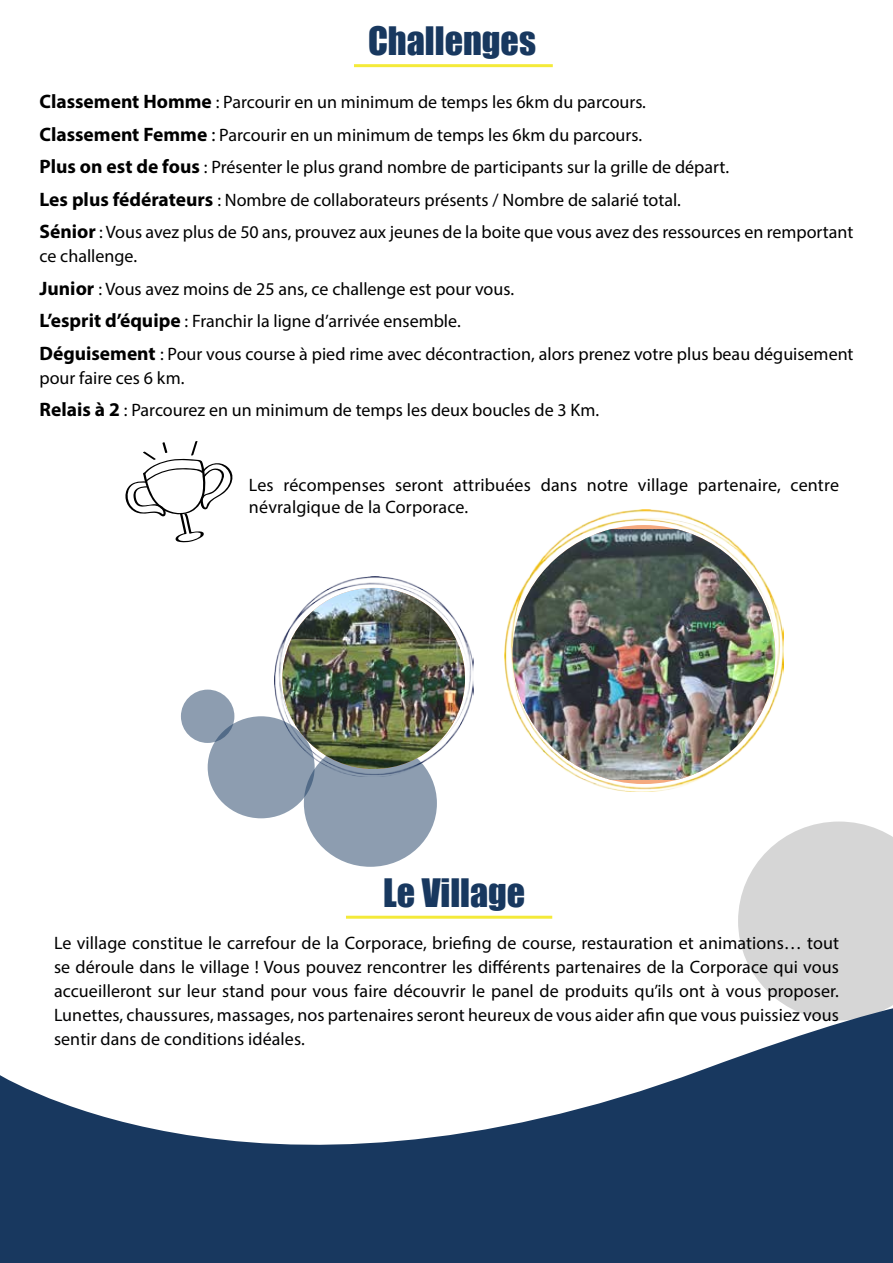
<style>
.page{position:relative;width:893px;height:1263px;background:#fff}
.page>*{position:absolute;margin:0;border:0;box-sizing:border-box;transform-origin:0 0}
.t1{font:36px "Impact";color:#18385f}
.t2{font:18px/32.5px "Myriad Pro";color:#000}
.t3{font:18px/24px "Myriad Pro";letter-spacing:.005em;color:#020203}
.s1{font-weight:700;font-size:19.5px}
.s2{font-size:19.5px}
</style>
<div class="page">
<svg style="left:740px;top:821px;width:153px;height:79px"></svg>
<svg style="left:0;top:900px;width:893px;height:363px"></svg>
<hr style="left:346px;top:916px;width:206px;height:3px;background:#f2e500">
<hr style="left:354px;top:64px;width:199px;height:3px;background:#f2e500">
<svg style="left:125px;top:441px;width:108px;height:101px"></svg>
<img style="left:274px;top:576px;width:199px;height:200px">
<div style="left:208px;top:716px;width:107px;height:102px;background:#8d9db0;border-radius:50%"></div>
<div style="left:304px;top:740px;width:133px;height:127px;background:#8d9db0;border-radius:50%"></div>
<div style="left:181px;top:690px;width:53px;height:53px;background:#8d9db0;border-radius:50%"></div>
<img style="left:504px;top:510px;width:279px;height:281px">
<img style="left:282px;top:588px;width:183px;height:181px">
<img style="left:513px;top:529px;width:262px;height:251px">
<h1 class="t1" style="left:368px;top:13px;width:169px">Challenges</h1>
<p class="t2" style="left:40px;top:86px;width:815px"><span class="s1">Classement Homme</span> : Parcourir en un minimum de temps les 6km du parcours.<br><span class="s1">Classement Femme</span> <span class="s2">:</span> Parcourir en un minimum de temps les 6km du parcours.<br><span class="s1">Plus on est de fous</span> : Présenter le plus grand nombre de participants sur la grille de départ.<br><span class="s1">Les plus fédérateurs</span> : Nombre de collaborateurs présents / Nombre de salarié total.<br><span class="s1">Sénior</span> : Vous avez plus de 50 ans, prouvez aux jeunes de la boite que vous avez des ressources en remportant</p>
<p class="t2" style="left:40px;top:240px;width:815px">ce challenge.<br><span class="s1">Junior</span> : Vous avez moins de 25 ans, ce challenge est pour vous.<br><span class="s1">L’esprit d’équipe</span> : Franchir la ligne d’arrivée ensemble.<br><span class="s1">Déguisement</span> : Pour vous course à pied rime avec décontraction, alors prenez votre plus beau déguisement</p>
<p class="t2" style="left:40px;top:361px;width:561px">pour faire ces 6 km.<br><span class="s1">Relais à 2</span> : Parcourez en un minimum de temps les deux boucles de 3 Km.</p>
<p class="t2" style="left:249px;top:473px;width:592px;line-height:22.5px">Les récompenses seront attribuées dans notre village partenaire, centre névralgique de la Corporace.</p>
<h1 class="t1" style="left:383px;top:865px;width:144px">Le Village</h1>
<p class="t2" style="left:54px;top:931px;width:786px;line-height:24px;text-align:justify">Le village constitue le carrefour de la Corporace, briefing de course, restauration et animations… tout se déroule dans le village ! Vous pouvez rencontrer les différents partenaires de la Corporace qui vous accueilleront sur leur stand pour vous faire découvrir le panel de produits qu’ils ont à vous proposer.</p>
<p class="t3" style="left:54px;top:1003px;width:786px">Lunettes, chaussures, massages, nos partenaires seront heureux de vous aider afin que vous puissiez vous sentir dans de conditions idéales.</p>
</div>
